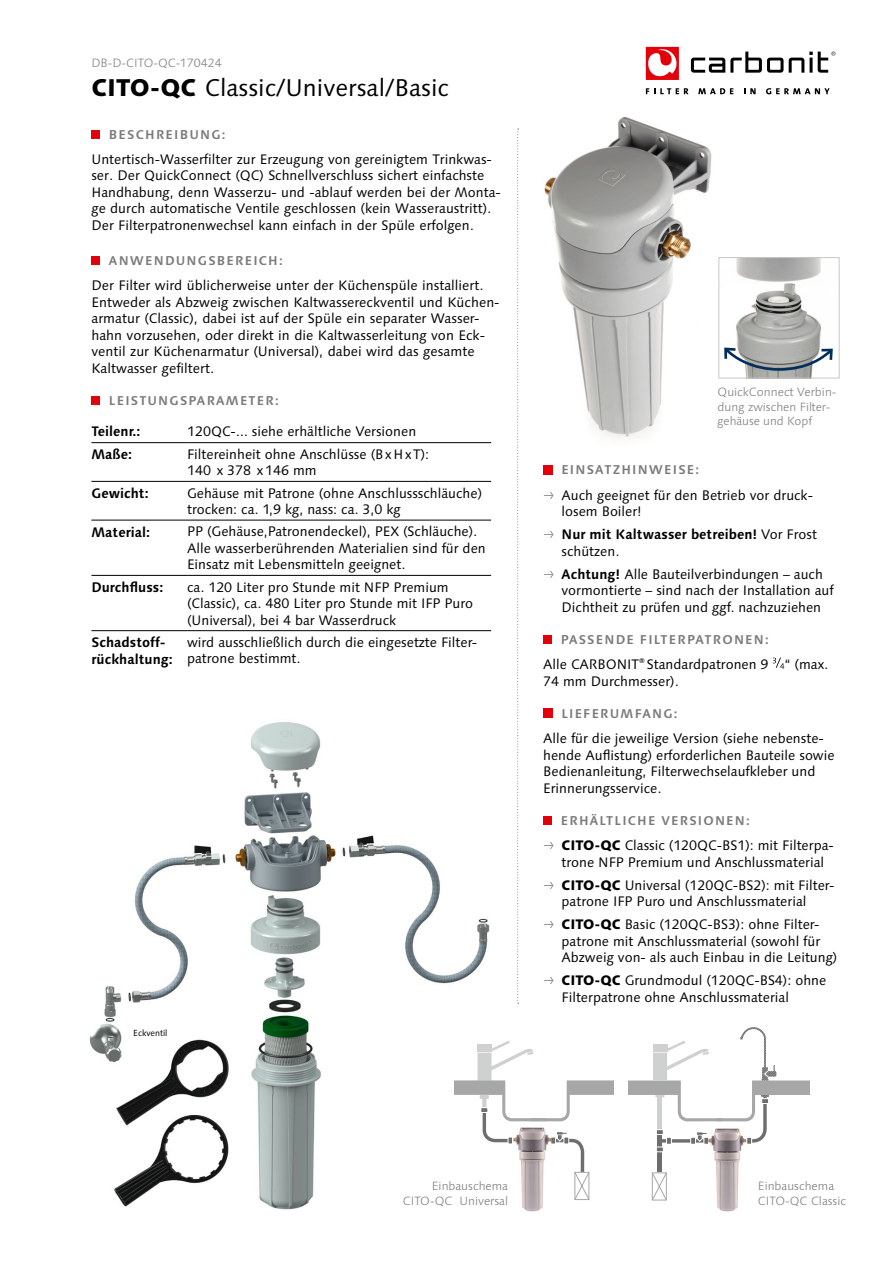
<style>
.page{position:relative;width:893px;height:1263px;background:#fff}
.page>*{position:absolute;margin:0;border:0;box-sizing:border-box;transform-origin:0 0}
.t1{font:24.15px "Linotype Syntax";color:#000}
.t2{font:13.8px/16.5px "Linotype Syntax";color:#000}
.t3{font:700 13.8px/16.5px "Linotype Syntax";color:#000}
.t4{font:700 12.75px "Linotype Syntax";letter-spacing:.09em;color:#7a7b7a}
.t5{font:300 12px/14.4px "Linotype Syntax";color:#7a7b7a}
.t6{font:8.85px "Linotype Syntax";letter-spacing:-.005em;color:#000}
.t7{font:6.9px "Linotype Syntax";color:#000}
.s1{font-weight:800}
.s2{font-weight:400}
.s3{font-weight:700}
</style>
<div class="page">
<img style="left:89px;top:722px;width:401px;height:488px">
<div style="left:91px;top:130px;width:9px;height:9px;background:#e3000b"></div>
<div style="left:91px;top:256px;width:9px;height:9px;background:#e3000b"></div>
<div style="left:91px;top:396px;width:9px;height:9px;background:#e3000b"></div>
<hr style="left:91px;top:575px;width:96px;height:1px;background:#000">
<hr style="left:187px;top:575px;width:304px;height:1px;background:#000">
<hr style="left:91px;top:630px;width:96px;height:1px;background:#000">
<hr style="left:187px;top:630px;width:304px;height:1px;background:#000">
<hr style="left:91px;top:442px;width:96px;height:1px;background:#000">
<hr style="left:187px;top:442px;width:304px;height:1px;background:#000">
<hr style="left:91px;top:481px;width:96px;height:1px;background:#000">
<hr style="left:187px;top:481px;width:304px;height:1px;background:#000">
<hr style="left:91px;top:520px;width:96px;height:1px;background:#000">
<hr style="left:187px;top:520px;width:304px;height:1px;background:#000">
<svg style="left:646px;top:47px;width:33px;height:33px"></svg>
<svg style="left:691px;top:52px;width:92px;height:21px"></svg>
<svg style="left:789px;top:52px;width:46px;height:21px"></svg>
<svg style="left:646px;top:88px;width:43px;height:6px"></svg>
<svg style="left:698px;top:88px;width:35px;height:6px"></svg>
<svg style="left:744px;top:88px;width:12px;height:6px"></svg>
<svg style="left:766px;top:88px;width:64px;height:6px"></svg>
<div style="left:543px;top:465px;width:10px;height:9px;background:#e3000b"></div>
<div style="left:543px;top:635px;width:9px;height:9px;background:#e3000b"></div>
<svg style="left:773px;top:657px;width:11px;height:12px"></svg>
<div style="left:543px;top:708px;width:10px;height:10px;background:#e3000b"></div>
<div style="left:543px;top:816px;width:9px;height:9px;background:#e3000b"></div>
<svg style="left:517px;top:129px;width:2px;height:875px"></svg>
<hr style="left:658px;top:1132px;width:4px;height:46px;background:#6e6e6e">
<svg style="left:651px;top:1171px;width:16px;height:30px"></svg>
<svg style="left:629px;top:1027px;width:180px;height:125px"></svg>
<svg style="left:761px;top:1098px;width:8px;height:6px"></svg>
<img style="left:709px;top:1127px;width:37px;height:85px">
<svg style="left:454px;top:1040px;width:160px;height:161px"></svg>
<img style="left:513px;top:1127px;width:38px;height:85px">
<div style="left:133px;top:1030px;width:38px;height:16px;background:#fff"></div>
<img style="left:544px;top:116px;width:188px;height:323px">
<img style="left:720px;top:259px;width:101px;height:117px">
<div style="left:718px;top:257px;width:121px;height:121px;border:1px solid #c7c8c8"></div>
<svg style="left:722px;top:345px;width:111px;height:27px"></svg>
<p class="t5" style="left:91px;top:56px;width:132px">DB-D-CITO-QC-170424</p>
<h1 class="t1" style="left:91px;top:74px;width:359px"><span class="s1">CITO-QC</span> Classic/Universal/Basic</h1>
<p class="t4" style="left:109px;top:126px;width:118px">BESCHREIBUNG:</p>
<p class="t2" style="left:91px;top:151px;width:411px">Untertisch-Wasserfilter zur Erzeugung von gereinigtem Trinkwas&shy;ser. Der QuickConnect (QC) Schnellverschluss sichert einfachste Handhabung, denn Wasserzu- und -ablauf werden bei der Monta&shy;ge durch automatische Ventile geschlossen (kein Wasseraustritt).<br>Der Filterpatronenwechsel kann einfach in der Spüle erfolgen.</p>
<p class="t4" style="left:109px;top:253px;width:175px">ANWENDUNGSBEREICH:</p>
<p class="t2" style="left:91px;top:277px;width:408px">Der Filter wird üblicherweise unter der Küchenspüle installiert.<br>Entweder als Abzweig zwischen Kaltwassereckventil und Küchen&shy;armatur (Classic), dabei ist auf der Spüle ein separater Wasser&shy;hahn vorzusehen, oder direkt in die Kaltwasserleitung von Eck&shy;ventil zur Küchenarmatur (Universal), dabei wird das gesamte Kaltwasser gefiltert.</p>
<p class="t4" style="left:109px;top:393px;width:171px">LEISTUNGSPARAMETER:</p>
<p class="t3" style="left:91px;top:423px;width:51px">Teilenr.:</p>
<p class="t2" style="left:187px;top:423px;width:231px">120QC-... siehe erhältliche Versionen</p>
<p class="t3" style="left:91px;top:446px;width:42px">Maße:</p>
<p class="t2" style="left:187px;top:446px;width:244px">Filtereinheit ohne Anschlüsse (BxHxT):<br>140 x 378 x146 mm</p>
<p class="t3" style="left:91px;top:484px;width:59px">Gewicht:</p>
<p class="t2" style="left:187px;top:485px;width:297px">Gehäuse mit Patrone (ohne Anschlussschläuche) trocken: ca. 1,9 kg, nass: ca. 3,0 kg</p>
<p class="t3" style="left:91px;top:524px;width:60px">Material:</p>
<p class="t2" style="left:187px;top:523px;width:300px">PP (Gehäuse,Patronendeckel), PEX (Schläuche).<br>Alle wasserberührenden Materialien sind für den<br>Einsatz mit Lebensmitteln geeignet.</p>
<p class="t3" style="left:91px;top:578px;width:73px">Durchfluss:</p>
<p class="t2" style="left:187px;top:579px;width:288px">ca. 120 Liter pro Stunde mit NFP Premium (Classic), ca. 480 Liter pro Stunde mit IFP Puro (Universal), bei 4 bar Wasserdruck</p>
<p class="t3" style="left:91px;top:634px;width:83px">Schadstoff&shy;rückhaltung:</p>
<p class="t2" style="left:187px;top:634px;width:292px">wird ausschließlich durch die eingesetzte Filter&shy;patrone bestimmt.</p>
<p class="t6" style="left:133px;top:1028px;width:36px">Eckventil</p>
<p class="t5" style="left:718px;top:385px;width:120px">QuickConnect Verbin&shy;dung zwischen Filter&shy;gehäuse und Kopf</p>
<p class="t4" style="left:561px;top:462px;width:139px">EINSATZHINWEISE:</p>
<p class="t2" style="left:561px;top:487px;width:252px">Auch geeignet für den Betrieb vor druck&shy;losem Boiler!</p>
<p class="t3" style="left:561px;top:526px;width:257px">Nur mit Kaltwasser betreiben! <span class="s2">Vor Frost schützen.</span></p>
<p class="t2" style="left:561px;top:566px;width:274px"><span class="s3">Achtung!</span> Alle Bauteilverbindungen – auch vormontierte – sind nach der Installation auf<br>Dichtheit zu prüfen und ggf. nachzuziehen</p>
<p class="t4" style="left:561px;top:632px;width:209px">PASSENDE FILTERPATRONEN:</p>
<p class="t2" style="left:543px;top:656px;width:97px">Alle CARBONIT</p>
<p class="t7" style="left:639px;top:656px;width:7px">®</p>
<p class="t2" style="left:543px;top:656px;width:286px;text-indent:104px">Standardpatronen 9 “ (max.<br>74 mm Durchmesser).</p>
<p class="t4" style="left:561px;top:705px;width:118px">LIEFERUMFANG:</p>
<p class="t2" style="left:543px;top:730px;width:293px">Alle für die jeweilige Version (siehe nebenste&shy;hende Auflistung) erforderlichen Bauteile sowie Bedienanleitung, Filterwechselaufkleber und Erinnerungsservice.</p>
<p class="t4" style="left:561px;top:813px;width:190px">ERHÄLTLICHE VERSIONEN:</p>
<p class="t2" style="left:561px;top:837px;width:272px"><span class="s1">CITO-QC</span> Classic (120QC-BS1): mit Filterpa&shy;trone NFP Premium und Anschlussmaterial</p>
<p class="t2" style="left:561px;top:877px;width:274px"><span class="s1">CITO-QC</span> Universal (120QC-BS2): mit Filter&shy;patrone IFP Puro und Anschlussmaterial</p>
<p class="t2" style="left:561px;top:916px;width:277px"><span class="s1">CITO-QC</span> Basic (120QC-BS3): ohne Filter&shy;patrone mit Anschlussmaterial (sowohl für<br>Abzweig von- als auch Einbau in die Leitung)</p>
<p class="t2" style="left:561px;top:972px;width:266px"><span class="s1">CITO-QC</span> Grundmodul (120QC-BS4): ohne<br>Filterpatrone ohne Anschlussmaterial</p>
<p class="t5" style="left:403px;top:1179px;width:107px;text-align:right">Einbauschema<br>CITO-QC Universal</p>
<p class="t5" style="left:758px;top:1179px;width:90px">Einbauschema<br>CITO-QC Classic</p>
</div>
